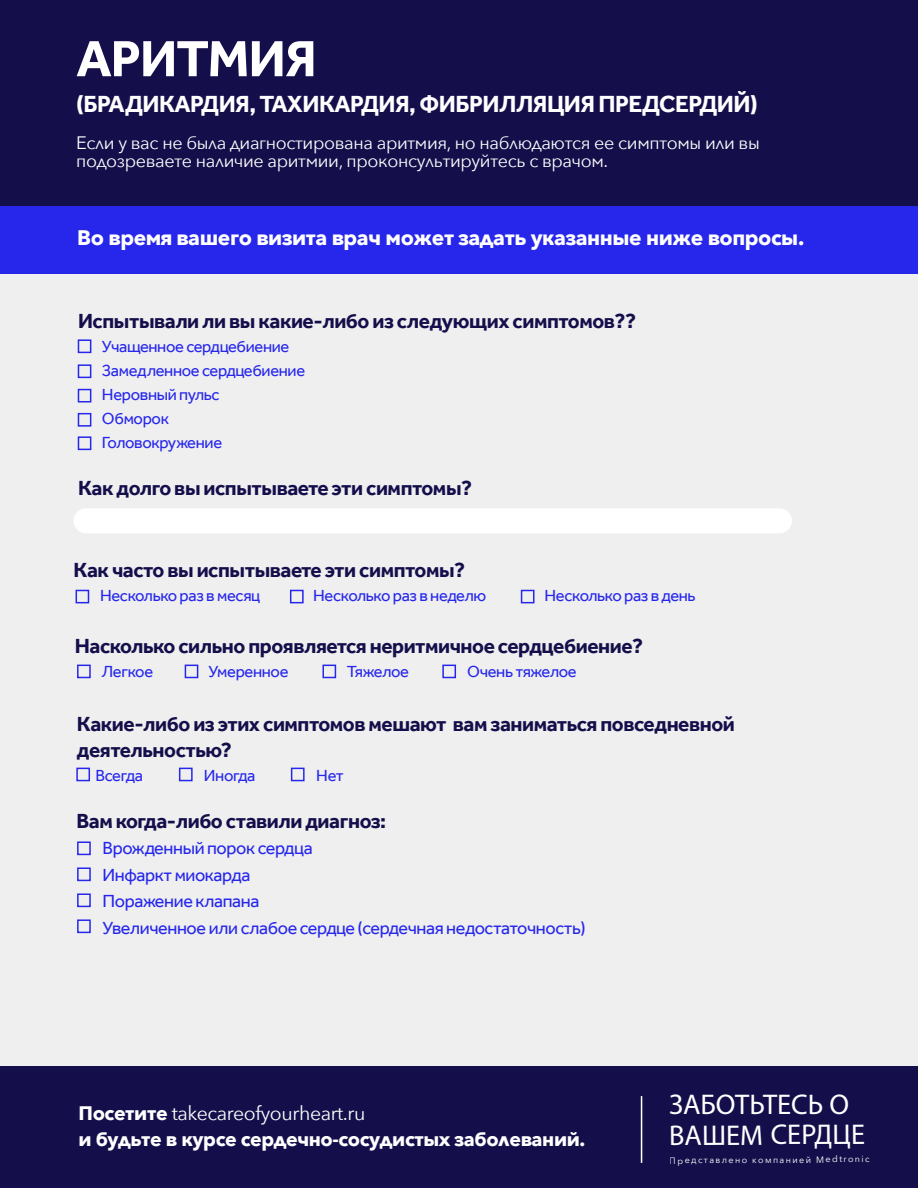
<style>
.page{position:relative;width:918px;height:1188px;background:#fff}
.page>*{position:absolute;margin:0;border:0;box-sizing:border-box;transform-origin:0 0}
.t1{font:700 52.5px "Effra";letter-spacing:-.02em;color:#fff}
.t2{font:28.5px/30px "Myriad Pro";letter-spacing:-.01em;color:#fff}
.t3{font:700 24px "Effra";letter-spacing:-.02em;color:#fff}
.t4{font:700 21px/25.5px "Effra";letter-spacing:-.02em;color:#140f4b}
.t5{font:700 21px "Avenir Next";letter-spacing:-.02em;color:#fff}
.t6{font:700 19.5px/26.5px "Avenir Next";letter-spacing:-.02em;color:#fff}
.t7{font:18px/18px "Avenir Next";letter-spacing:-.02em;color:#fff}
.t8{font:18px/26.5px "Effra";letter-spacing:-.02em;color:#2727ec}
.t9{font:16.5px/24px "Effra";letter-spacing:-.02em;color:#2727ec}
.t10{font:9px "Avenir Next World";letter-spacing:.14em;color:#fff}
.s1{font-weight:400}
</style>
<div class="page">
<div style="left:0;top:273px;width:918px;height:794px;background:#efefef"></div>
<div style="left:0;top:1067px;width:918px;height:121px;background:#140f4b"></div>
<hr style="left:641px;top:1096px;width:1px;height:67px;background:#fff">
<div style="left:0;top:206px;width:918px;height:68px;background:#2727ec"></div>
<div style="left:0;top:0;width:918px;height:206px;background:#140f4b"></div>
<div style="left:74px;top:508px;width:718px;height:25px;background:#fff;border-radius:12px"></div>
<div style="left:78px;top:339px;width:13px;height:14px;border:2px solid #2727ec"></div>
<div style="left:78px;top:389px;width:13px;height:13px;border:2px solid #2727ec"></div>
<div style="left:78px;top:413px;width:13px;height:14px;border:2px solid #2727ec"></div>
<div style="left:78px;top:436px;width:13px;height:14px;border:2px solid #2727ec"></div>
<div style="left:78px;top:364px;width:13px;height:14px;border:2px solid #2727ec"></div>
<div style="left:77px;top:841px;width:14px;height:14px;border:2px solid #2727ec"></div>
<div style="left:77px;top:893px;width:14px;height:14px;border:2px solid #2727ec"></div>
<div style="left:77px;top:919px;width:14px;height:14px;border:2px solid #2727ec"></div>
<div style="left:77px;top:867px;width:14px;height:14px;border:2px solid #2727ec"></div>
<div style="left:76px;top:590px;width:13px;height:13px;border:2px solid #2727ec"></div>
<div style="left:77px;top:665px;width:14px;height:13px;border:2px solid #2727ec"></div>
<div style="left:76px;top:768px;width:14px;height:13px;border:2px solid #2727ec"></div>
<div style="left:179px;top:768px;width:14px;height:13px;border:2px solid #2727ec"></div>
<div style="left:291px;top:768px;width:14px;height:13px;border:2px solid #2727ec"></div>
<div style="left:185px;top:665px;width:13px;height:13px;border:2px solid #2727ec"></div>
<div style="left:322px;top:665px;width:14px;height:13px;border:2px solid #2727ec"></div>
<div style="left:442px;top:665px;width:14px;height:13px;border:2px solid #2727ec"></div>
<div style="left:290px;top:590px;width:14px;height:13px;border:2px solid #2727ec"></div>
<div style="left:521px;top:590px;width:14px;height:13px;border:2px solid #2727ec"></div>
<h1 class="t1" style="left:76px;top:27px;width:242px">АРИТМИЯ</h1>
<p class="t3" style="left:76px;top:90px;width:683px">(БРАДИКАРДИЯ, ТАХИКАРДИЯ, ФИБРИЛЛЯЦИЯ ПРЕДСЕРДИЙ)</p>
<p class="t7" style="left:76px;top:133px;width:685px">Если у вас не была диагностирована аритмия, но наблюдаются ее симптомы или вы подозреваете наличие аритмии, проконсультируйтесь с врачом.</p>
<p class="t5" style="left:77px;top:220px;width:729px">Во время вашего визита врач может задать указанные ниже вопросы.</p>
<p class="t4" style="left:78px;top:308px;width:560px">Испытывали ли вы какие-либо из следующих симптомов??</p>
<p class="t9" style="left:102px;top:334px;width:205px">Учащенное сердцебиение<br>Замедленное сердцебиение<br>Неровный пульс<br>Обморок<br>Головокружение</p>
<p class="t4" style="left:78px;top:475px;width:396px">Как долго вы испытываете эти симптомы?</p>
<p class="t4" style="left:74px;top:557px;width:393px">Как часто вы испытываете эти симптомы?</p>
<p class="t9" style="left:100px;top:583px;width:162px">Несколько раз в месяц</p>
<p class="t9" style="left:313px;top:583px;width:175px">Несколько раз в неделю</p>
<p class="t9" style="left:545px;top:583px;width:153px">Несколько раз в день</p>
<p class="t4" style="left:75px;top:633px;width:570px">Насколько сильно проявляется неритмичное сердцебиение?</p>
<p class="t9" style="left:101px;top:659px;width:53px">Легкое</p>
<p class="t9" style="left:209px;top:659px;width:81px">Умеренное</p>
<p class="t9" style="left:347px;top:659px;width:64px">Тяжелое</p>
<p class="t9" style="left:467px;top:659px;width:111px">Очень тяжелое</p>
<p class="t4" style="left:77px;top:711px;width:660px">Какие-либо из этих симптомов мешают вам заниматься повседневной деятельностью?</p>
<p class="t9" style="left:95px;top:763px;width:49px">Всегда</p>
<p class="t9" style="left:204px;top:763px;width:53px">Иногда</p>
<p class="t9" style="left:316px;top:763px;width:29px">Нет</p>
<p class="t4" style="left:76px;top:808px;width:311px">Вам когда-либо ставили диагноз:</p>
<p class="t8" style="left:102px;top:835px;width:485px">Врожденный порок сердца<br>Инфаркт миокарда<br>Поражение клапана<br>Увеличенное или слабое сердце (сердечная недостаточность)</p>
<p class="t6" style="left:79px;top:1099px;width:508px">Посетите <span class="s1">takecareofyourheart.ru<br></span>и будьте в курсе сердечно-сосудистых заболеваний.</p>
<h2 class="t2" style="left:669px;top:1089px;width:198px">ЗАБОТЬТЕСЬ О<br>ВАШЕМ СЕРДЦЕ</h2>
<p class="t10" style="left:670px;top:1153px;width:202px">Представлено компанией Medtronic</p>
</div>
